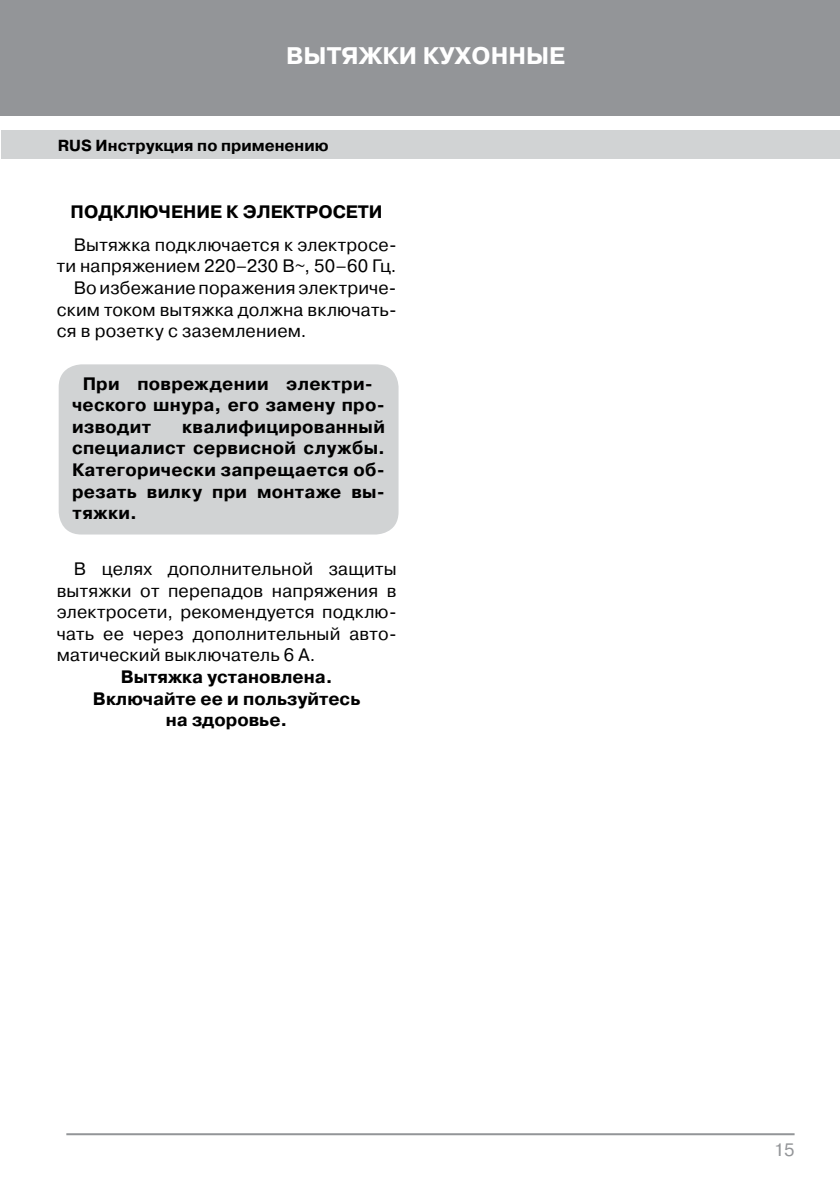
<style>
.page{position:relative;width:840px;height:1191px;background:#fff}
.page>*{position:absolute;margin:0;border:0;box-sizing:border-box;transform-origin:0 0}
.t1{font:700 24px "Pragmatica C";color:#fff}
.t2{font:18px/21.6px "Pragmatica C";letter-spacing:.01em;color:#000;text-align:justify}
.t3{font:700 18px/21.6px "Pragmatica C";letter-spacing:.015em;color:#000;text-align:center}
.t4{font:18px "Pragmatica C";color:#939598}
.t5{font:700 16px "Pragmatica C";color:#000}
</style>
<div class="page">
<div style="left:0;top:0;width:839px;height:116px;background:#939598"></div>
<div style="left:1px;top:130px;width:838px;height:29px;background:#d1d3d4"></div>
<hr style="left:66px;top:1133px;width:728px;height:2px;background:#939598">
<div style="left:59px;top:364px;width:339px;height:170px;background:#d1d3d4;border-radius:23px"></div>
<h1 class="t1" style="left:286px;top:42px;width:280px">ВЫТЯЖКИ КУХОННЫЕ</h1>
<p class="t5" style="left:58px;top:136px;width:272px">RUS Инструкция по применению</p>
<p class="t3" style="left:71px;top:201px;width:313px">ПОДКЛЮЧЕНИЕ К ЭЛЕКТРОСЕТИ</p>
<p class="t2" style="left:74px;top:234px;width:324px">Вытяжка подключается к электросе-</p>
<p class="t2" style="left:57px;top:256px;width:341px">ти напряжением 220–230 В~, 50–60 Гц.</p>
<p class="t2" style="left:74px;top:277px;width:324px">Во избежание поражения электриче-</p>
<p class="t2" style="left:57px;top:299px;width:341px">ским током вытяжка должна включать-</p>
<p class="t2" style="left:57px;top:320px;width:251px">ся в розетку с заземлением.</p>
<p class="t3" style="left:72px;top:373px;width:314px;text-align:left;text-indent:11px">При повреждении электри&shy;ческого шнура, его замену про&shy;изводит</p>
<p class="t3" style="left:72px;top:416px;width:314px;text-align:justify;text-indent:110px">квалифицированный специалист сервисной службы.<br>Категорически запрещается об&shy;резать вилку при монтаже вы&shy;тяжки.</p>
<p class="t2" style="left:57px;top:558px;width:341px;text-indent:17px">В целях дополнительной защиты вытяжки от перепадов напряжения в электросети, рекомендуется подклю&shy;чать ее через дополнительный авто&shy;матический выключатель 6 А.</p>
<p class="t3" style="left:93px;top:666px;width:269px">Вытяжка установлена.<br>Включайте ее и пользуйтесь на здоровье.</p>
<p class="t4" style="left:773px;top:1139px;width:22px">15</p>
</div>
